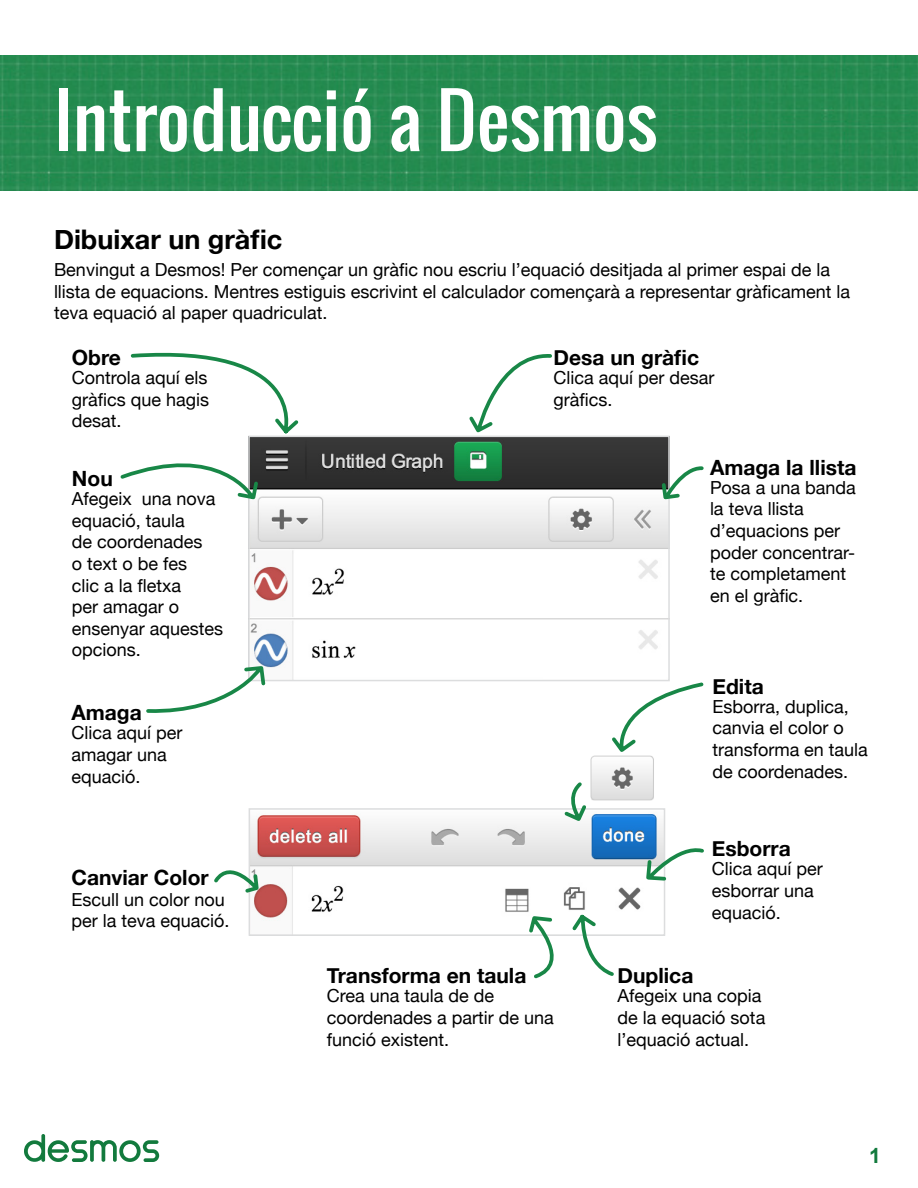
<style>
.page{position:relative;width:918px;height:1188px;background:#fff}
.page>*{position:absolute;margin:0;border:0;box-sizing:border-box;transform-origin:0 0}
.t1{font:72px "Oswald";color:#fff}
.t2{font:700 27px "Helvetica Neue";color:#000}
.t3{font:700 21px "Helvetica Neue";color:#000}
.t4{font:700 21px "Arial";color:#127a3d}
.t5{font:18px/21.6px "Helvetica Neue";color:#000}
</style>
<div class="page">
<img style="left:0;top:55px;width:918px;height:135px">
<svg style="left:24px;top:1134px;width:135px;height:28px"></svg>
<img style="left:251px;top:439px;width:416px;height:239px">
<div style="left:248px;top:436px;width:422px;height:245px;border:2px solid #dcddde"></div>
<img style="left:252px;top:813px;width:410px;height:120px">
<div style="left:249px;top:808px;width:416px;height:128px;border:2px solid #dcddde"></div>
<img style="left:590px;top:756px;width:64px;height:45px">
<svg style="left:562px;top:782px;width:27px;height:42px"></svg>
<svg style="left:469px;top:354px;width:83px;height:79px"></svg>
<svg style="left:660px;top:465px;width:44px;height:37px"></svg>
<svg style="left:644px;top:845px;width:60px;height:38px"></svg>
<svg style="left:526px;top:911px;width:91px;height:68px"></svg>
<svg style="left:214px;top:858px;width:47px;height:37px"></svg>
<svg style="left:609px;top:680px;width:95px;height:72px"></svg>
<svg style="left:120px;top:352px;width:186px;height:150px"></svg>
<svg style="left:146px;top:664px;width:122px;height:49px"></svg>
<p class="t1" style="left:54px;top:66px;width:605px">Introducció a Desmos</p>
<p class="t2" style="left:54px;top:218px;width:230px">Dibuixar un gràfic</p>
<p class="t5" style="left:54px;top:260px;width:798px">Benvingut a Desmos! Per començar un gràfic nou escriu l’equació desitjada al primer espai de la llista de equacions. Mentres estiguis escrivint el calculador començarà a representar gràficament la teva equació al paper quadriculat.</p>
<p class="t3" style="left:72px;top:341px;width:51px">Obre</p>
<p class="t5" style="left:72px;top:368px;width:139px;text-align:justify">Controla aquí els gràfics que hagis desat.</p>
<p class="t3" style="left:72px;top:462px;width:42px">Nou</p>
<p class="t5" style="left:72px;top:489px;width:153px">Afegeix una nova equació, taula<br>de coordenades<br>o text o be fes<br>clic a la fletxa<br>per amagar o ensenyar aquestes opcions.</p>
<p class="t3" style="left:71px;top:696px;width:72px">Amaga</p>
<p class="t5" style="left:71px;top:723px;width:113px">Clica aquí per amagar una equació.</p>
<p class="t3" style="left:71px;top:861px;width:139px">Canviar Color</p>
<p class="t5" style="left:71px;top:889px;width:160px">Escull un color nou per la teva equació.</p>
<p class="t3" style="left:554px;top:341px;width:147px">Desa un gràfic</p>
<p class="t5" style="left:554px;top:368px;width:163px">Clica aquí per desar gràfics.</p>
<p class="t3" style="left:710px;top:451px;width:148px">Amaga la llista</p>
<p class="t5" style="left:710px;top:478px;width:147px">Posa a una banda la teva llista d’equacions per poder concentrar&shy;te completament en el gràfic.</p>
<p class="t3" style="left:713px;top:670px;width:53px">Edita</p>
<p class="t5" style="left:713px;top:697px;width:157px">Esborra, duplica, canvia el color o transforma en taula de coordenades.</p>
<p class="t3" style="left:712px;top:832px;width:80px">Esborra</p>
<p class="t3" style="left:327px;top:959px;width:201px">Transforma en taula</p>
<p class="t3" style="left:618px;top:959px;width:77px">Duplica</p>
<p class="t5" style="left:712px;top:859px;width:113px">Clica aquí per esborrar una equació.</p>
<p class="t5" style="left:327px;top:986px;width:229px">Crea una taula de de coordenades a partir de una funció existent.</p>
<p class="t5" style="left:618px;top:986px;width:149px">Afegeix una copia de la equació sota l’equació actual.</p>
<p class="t4" style="left:869px;top:1142px;width:13px">1</p>
</div>
